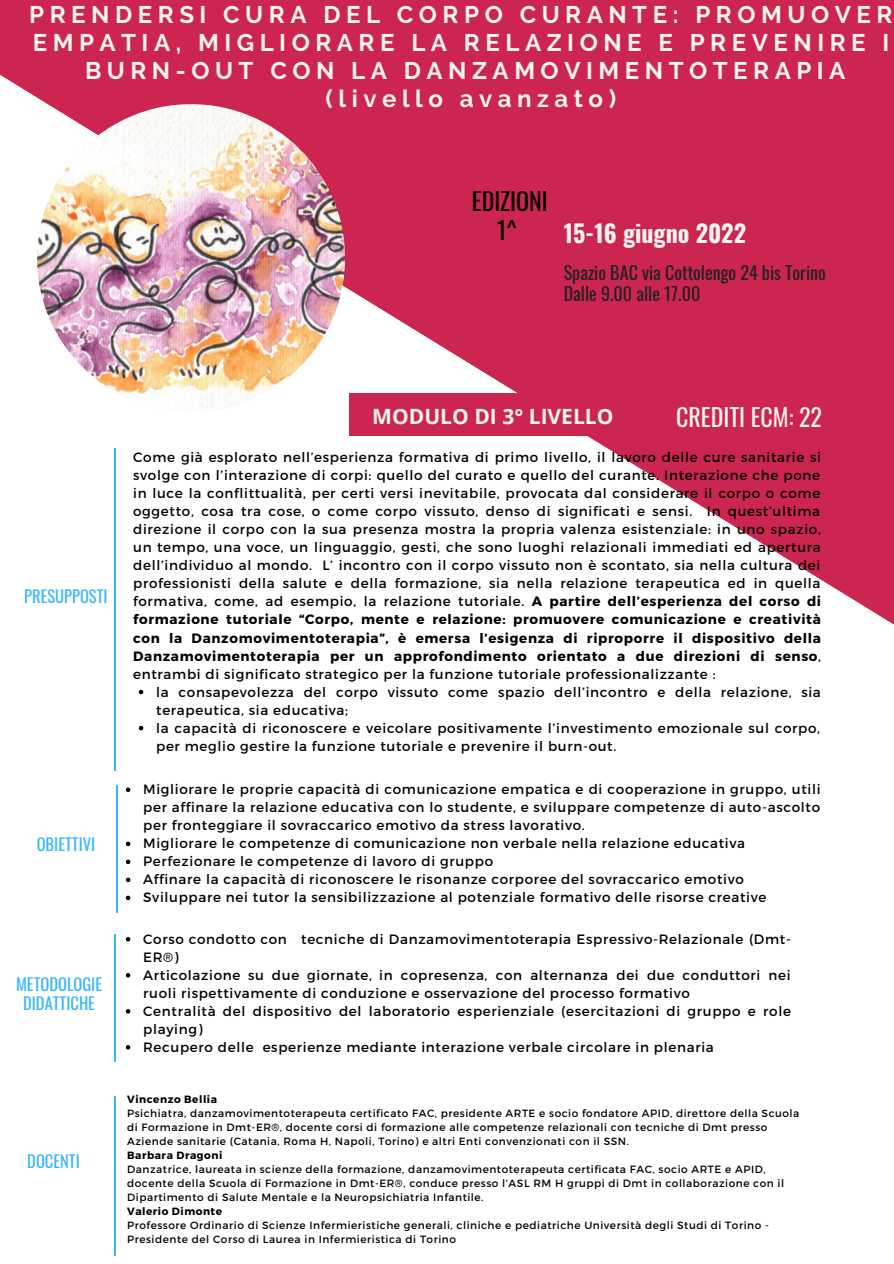
<style>
.page{position:relative;width:894px;height:1264px;background:#fff}
.page>*{position:absolute;margin:0;border:0;box-sizing:border-box;transform-origin:0 0}
.t1{font:700 24px "Raleway";letter-spacing:.23em;color:#f6f4f1}
.t2{font:700 24px "Oswald";color:#f6f4f1}
.t3{font:24px "Oswald";color:#f6f4f1}
.t4{font:24px/29.2px "Oswald";color:#000;text-align:center}
.t5{font:700 21px "Open Sans";color:#f6f4f1}
.t6{font:18.15px/21.5px "Oswald";color:#222}
.t7{font:16.5px/19.2px "Oswald";color:#38b6ff;text-align:center}
.t8{font:13.5px/18px "Montserrat";letter-spacing:.05em;color:#000}
.t9{font:10.5px/14px "Montserrat";letter-spacing:.05em;color:#000}
.t10{font:700 10.5px "Montserrat";letter-spacing:.05em;color:#000}
.s1{font-weight:700}
</style>
<div class="page">
<svg style="left:0;top:0;width:893px;height:629px;fill:#cc254f"></svg>
<img style="left:37px;top:104px;width:308px;height:308px;border-radius:50%">
<hr style="left:115px;top:449px;width:1px;height:322px;background:#38b6ff">
<div style="left:349px;top:393px;width:297px;height:43px;background:#cc254f"></div>
<svg style="left:139px;top:689px;width:4px;height:5px"></svg>
<svg style="left:139px;top:726px;width:4px;height:4px"></svg>
<svg style="left:126px;top:787px;width:4px;height:5px"></svg>
<svg style="left:126px;top:841px;width:4px;height:5px"></svg>
<svg style="left:126px;top:859px;width:4px;height:5px"></svg>
<svg style="left:126px;top:877px;width:4px;height:5px"></svg>
<svg style="left:126px;top:895px;width:4px;height:5px"></svg>
<hr style="left:116px;top:785px;width:1px;height:127px;background:#38b6ff">
<svg style="left:126px;top:937px;width:4px;height:4px"></svg>
<svg style="left:126px;top:973px;width:4px;height:4px"></svg>
<svg style="left:126px;top:1009px;width:4px;height:4px"></svg>
<svg style="left:126px;top:1045px;width:4px;height:4px"></svg>
<hr style="left:115px;top:934px;width:1px;height:127px;background:#38b6ff">
<hr style="left:115px;top:1095px;width:1px;height:160px;background:#38b6ff">
<h1 class="t1" style="left:29px;top:0;width:864px">PRENDERSI CURA DEL CORPO CURANTE: PROMUOVER</h1>
<h1 class="t1" style="left:33px;top:28px;width:858px">EMPATIA, MIGLIORARE LA RELAZIONE E PREVENIRE I</h1>
<h1 class="t1" style="left:85px;top:56px;width:761px">BURN-OUT CON LA DANZAMOVIMENTOTERAPIA</h1>
<h1 class="t1" style="left:325px;top:84px;width:292px">(livello avanzato)</h1>
<h1 class="t4" style="left:472px;top:185px;width:77px">EDIZIONI<br>1^</h1>
<h1 class="t2" style="left:563px;top:214px;width:184px">15-16 giugno 2022</h1>
<h3 class="t6" style="left:563px;top:261px;width:263px">Spazio BAC via Cottolengo 24 bis Torino<br>Dalle 9.00 alle 17.00</h3>
<p class="t7" style="left:24px;top:585px;width:85px">PRESUPPOSTI</p>
<p class="t7" style="left:37px;top:834px;width:60px">OBIETTIVI</p>
<p class="t7" style="left:16px;top:973px;width:87px">METODOLOGIE<br>DIDATTICHE</p>
<p class="t7" style="left:27px;top:1150px;width:54px">DOCENTI</p>
<h2 class="t5" style="left:372px;top:402px;width:243px">MODULO DI 3° LIVELLO</h2>
<h1 class="t3" style="left:676px;top:398px;width:147px">CREDITI ECM: 22</h1>
<p class="t8" style="left:133px;top:448px;width:689px;text-align:justify">Come già esplorato nell’esperienza formativa di primo livello, il lavoro delle cure sanitarie si svolge con l’interazione di corpi: quello del curato e quello del curante. Interazione che pone in luce la conflittualità, per certi versi inevitabile, provocata dal considerare il corpo o come oggetto, cosa tra cose, o come corpo vissuto, denso di significati e sensi. In quest’ultima direzione il corpo con la sua presenza mostra la propria valenza esistenziale: in uno spazio, un tempo, una voce, un linguaggio, gesti, che sono luoghi relazionali immediati ed apertura dell’individuo al mondo. L’ incontro con il corpo vissuto non è scontato, sia nella cultura dei professionisti della salute e della formazione, sia nella relazione terapeutica ed in quella formativa, come, ad esempio, la relazione tutoriale. <span class="s1">A partire dell’esperienza del corso di formazione tutoriale “Corpo, mente e relazione: promuovere comunicazione e creatività con la Danzomovimentoterapia”, è emersa l’esigenza di riproporre il dispositivo della Danzamovimentoterapia per un approfondimento orientato a due direzioni di senso</span>, entrambi di significato strategico per la funzione tutoriale professionalizzante :</p>
<p class="t8" style="left:156px;top:682px;width:666px">la consapevolezza del corpo vissuto come spazio dell’incontro e della relazione, sia terapeutica, sia educativa;<br>la capacità di riconoscere e veicolare positivamente l’investimento emozionale sul corpo, per meglio gestire la funzione tutoriale e prevenire il burn-out.</p>
<p class="t8" style="left:143px;top:779px;width:678px">Migliorare le proprie capacità di comunicazione empatica e di cooperazione in gruppo, utili per affinare la relazione educativa con lo studente, e sviluppare competenze di auto-ascolto per fronteggiare il sovraccarico emotivo da stress lavorativo.<br>Migliorare le competenze di comunicazione non verbale nella relazione educativa Perfezionare le competenze di lavoro di gruppo<br>Affinare la capacità di riconoscere le risonanze corporee del sovraccarico emotivo Sviluppare nei tutor la sensibilizzazione al potenziale formativo delle risorse creative</p>
<p class="t8" style="left:143px;top:929px;width:649px">Corso condotto con tecniche di Danzamovimentoterapia Espressivo-Relazionale (Dmt-ER®)<br>Articolazione su due giornate, in copresenza, con alternanza dei due conduttori nei ruoli rispettivamente di conduzione e osservazione del processo formativo<br>Centralità del dispositivo del laboratorio esperienziale (esercitazioni di gruppo e role playing)<br>Recupero delle esperienze mediante interazione verbale circolare in plenaria</p>
<p class="t10" style="left:127px;top:1092px;width:91px">Vincenzo Bellia</p>
<p class="t9" style="left:127px;top:1105px;width:673px">Psichiatra, danzamovimentoterapeuta certificato FAC, presidente ARTE e socio fondatore APID, direttore della Scuola di Formazione in Dmt-ER®, docente corsi di formazione alle competenze relazionali con tecniche di Dmt presso<br>Aziende sanitarie (Catania, Roma H, Napoli, Torino) e altri Enti convenzionati con il SSN.</p>
<p class="t10" style="left:127px;top:1148px;width:97px">Barbara Dragoni</p>
<p class="t9" style="left:127px;top:1161px;width:658px">Danzatrice, laureata in scienze della formazione, danzamovimentoterapeuta certificata FAC, socio ARTE e APID, docente della Scuola di Formazione in Dmt-ER®, conduce presso l’ASL RM H gruppi di Dmt in collaborazione con il<br>Dipartimento di Salute Mentale e la Neuropsichiatria Infantile.</p>
<p class="t10" style="left:127px;top:1204px;width:96px">Valerio Dimonte</p>
<p class="t9" style="left:127px;top:1217px;width:643px">Professore Ordinario di Scienze Infermieristiche generali, cliniche e pediatriche Università degli Studi di Torino -<br>Presidente del Corso di Laurea in Infermieristica di Torino</p>
</div>
